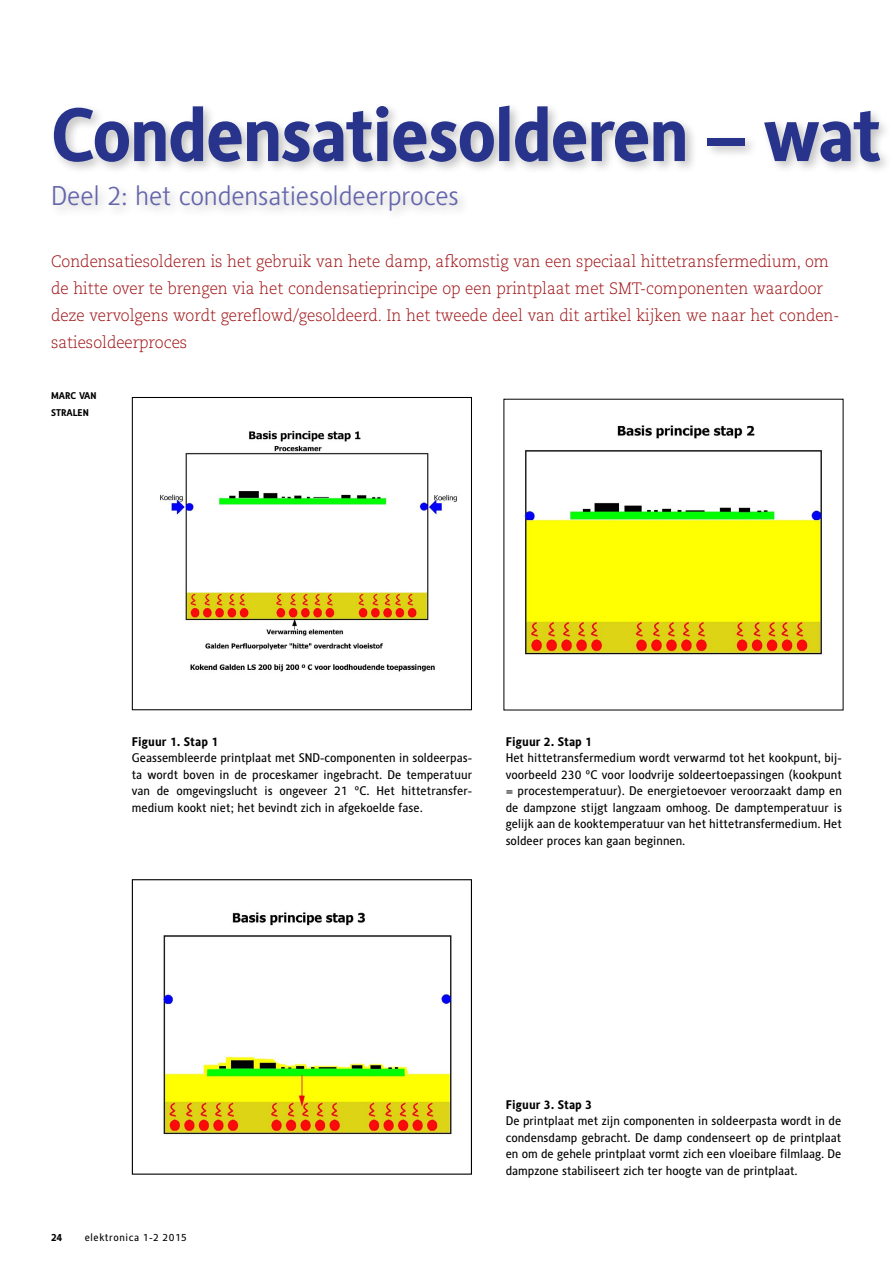
<style>
.page{position:relative;width:893px;height:1263px;background:#fff}
.page>*{position:absolute;margin:0;border:0;box-sizing:border-box;transform-origin:0 0}
.t1{font:700 75px "Alber";letter-spacing:-.03em;color:#28348b}
.t2{font:300 27px "Alber";letter-spacing:-.01em;color:#6465ab}
.t3{font:300 16.5px/27px "Caecilia LT Std";color:#9d0f12;scale:.93 1}
.t4{font:12.45px/16.5px "Alber";color:#000;text-align:justify}
.t5{font:700 12.45px "Alber";color:#000}
.t6{font:10.5px "Alber";letter-spacing:.05em;color:#000}
.t7{font:700 10.5px "Alber";color:#000}
.t8{font:700 9.75px/16.5px "Alber";color:#000}
</style>
<div class="page">
<img style="left:160px;top:430px;width:297px;height:242px">
<div style="left:132px;top:397px;width:340px;height:313px;border:1px solid #000"></div>
<img style="left:522px;top:425px;width:300px;height:230px">
<img style="left:161px;top:912px;width:291px;height:223px">
<div style="left:132px;top:879px;width:340px;height:296px;border:1px solid #000"></div>
<div style="left:48px;top:102px;width:845px;height:121px;background:#000;opacity:.25"></div>
<h1 class="t1" style="left:51px;top:86px;width:832px">Condensatiesolderen – wat</h1>
<h2 class="t2" style="left:51px;top:179px;width:409px">Deel 2: het condensatiesoldeerproces</h2>
<p class="t3" style="left:51px;top:248px;width:849px">Condensatiesolderen is het gebruik van hete damp, afkomstig van een speciaal hittetransfermedium, om de hitte over te brengen via het condensatieprincipe op een printplaat met SMT-componenten waardoor deze vervolgens wordt gereflowd/gesoldeerd. In het tweede deel van dit artikel kijken we naar het conden&shy;satiesoldeerproces</p>
<p class="t8" style="left:51px;top:387px;width:47px">MARC VAN<br>STRALEN</p>
<p class="t5" style="left:132px;top:733px;width:88px">Figuur 1. Stap 1</p>
<p class="t4" style="left:132px;top:749px;width:342px">Geassembleerde printplaat met SND-componenten in soldeerpas&shy;ta wordt boven in de proceskamer ingebracht. De temperatuur van de omgevingslucht is ongeveer 21 ºC. Het hittetransfer&shy;medium kookt niet; het bevindt zich in afgekoelde fase.</p>
<p class="t5" style="left:506px;top:733px;width:88px">Figuur 2. Stap 1</p>
<p class="t4" style="left:506px;top:749px;width:338px">Het hittetransfermedium wordt verwarmd tot het kookpunt, bij&shy;voorbeeld 230 ºC voor loodvrije soldeertoepassingen (kookpunt = procestemperatuur). De energietoevoer veroorzaakt damp en de dampzone stijgt langzaam omhoog. De damptemperatuur is gelijk aan de kooktemperatuur van het hittetransfermedium. Het soldeer proces kan gaan beginnen.</p>
<p class="t7" style="left:51px;top:1230px;width:13px">24</p>
<p class="t6" style="left:85px;top:1230px;width:104px">elektronica 1-2 2015</p>
<p class="t5" style="left:506px;top:1096px;width:88px">Figuur 3. Stap 3</p>
<p class="t4" style="left:506px;top:1112px;width:337px">De printplaat met zijn componenten in soldeerpasta wordt in de condensdamp gebracht. De damp condenseert op de printplaat en om de gehele printplaat vormt zich een vloeibare filmlaag. De dampzone stabiliseert zich ter hoogte van de printplaat.</p>
</div>
